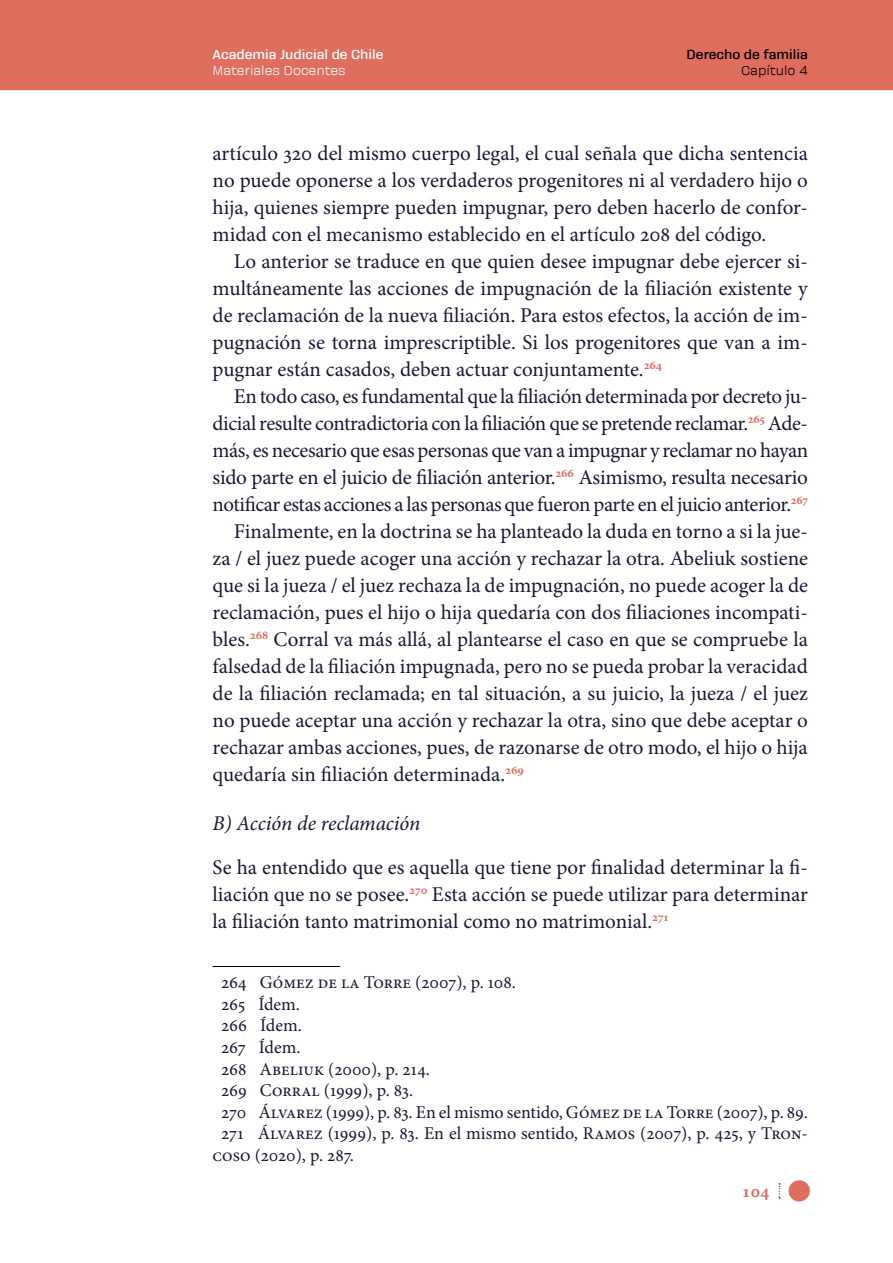
<style>
.page{position:relative;width:893px;height:1263px;background:#fff}
.page>*{position:absolute;margin:0;border:0;box-sizing:border-box;transform-origin:0 0}
.t1{font:21px/27px "Minion Pro";letter-spacing:-.005em;color:#1a1835;text-align:justify}
.t2{font:21px "Minion Pro";letter-spacing:-.025em;color:#1a1835}
.t3{font:italic 21px "Minion Pro";letter-spacing:-.005em;color:#1a1835}
.t4{font:18px "Minion Pro";color:#1a1835}
.t5{font:700 18px "Minion Pro";color:#df6e5e}
.t6{font:700 13.5px "Galeana Standard";color:#fff}
.t7{font:13.5px "Galeana Standard";color:#fff}
.t8{font:700 13.5px "Galeana Standard";color:#000}
.t9{font:13.5px "Galeana Standard";color:#000}
</style>
<div class="page">
<div style="left:0;top:0;width:893px;height:89px;background:#df6e5e"></div>
<hr style="left:0;top:89px;width:893px;height:1px;background:#df6e5e">
<svg style="left:778px;top:1183px;width:2px;height:15px"></svg>
<div style="left:789px;top:1180px;width:21px;height:21px;background:#df6e5e;border-radius:50%"></div>
<hr style="left:213px;top:966px;width:127px;height:1px;background:#000">
<p class="t6" style="left:213px;top:47px;width:172px">Academia Judicial de Chile</p>
<p class="t7" style="left:213px;top:63px;width:134px">Materiales Docentes</p>
<p class="t8" style="left:687px;top:47px;width:123px">Derecho de familia</p>
<p class="t9" style="left:741px;top:63px;width:68px">Capítulo 4</p>
<p class="t1" style="left:213px;top:140px;width:597px">artículo 320 del mismo cuerpo legal, el cual señala que dicha sentencia no puede oponerse a los verdaderos progenitores ni al verdadero hijo o hija, quienes siempre pueden impugnar, pero deben hacerlo de confor&shy;midad con el mecanismo establecido en el artículo 208 del código.</p>
<p class="t1" style="left:213px;top:248px;width:597px;text-indent:21px">Lo anterior se traduce en que quien desee impugnar debe ejercer si&shy;multáneamente las acciones de impugnación de la filiación existente y de reclamación de la nueva filiación. Para estos efectos, la acción de im&shy;pugnación se torna imprescriptible. Si los progenitores que van a im&shy;pugnar están casados, deben actuar conjuntamente.<sup>264</sup></p>
<p class="t1" style="left:234px;top:383px;width:576px">En todo caso, es fundamental que la filiación determinada por decreto ju-</p>
<p class="t2" style="left:213px;top:409px;width:597px">dicial resulte contradictoria con la filiación que se pretende reclamar.<sup>265</sup> Ade-</p>
<p class="t2" style="left:213px;top:436px;width:597px">más, es necesario que esas personas que van a impugnar y reclamar no hayan</p>
<p class="t1" style="left:213px;top:464px;width:597px">sido parte en el juicio de filiación anterior.<sup>266</sup> Asimismo, resulta necesario</p>
<p class="t1" style="left:213px;top:491px;width:597px">notificar estas acciones a las personas que fueron parte en el juicio anterior.<sup>267</sup></p>
<p class="t1" style="left:234px;top:518px;width:576px">Finalmente, en la doctrina se ha planteado la duda en torno a si la jue-</p>
<p class="t1" style="left:213px;top:545px;width:597px">za / el juez puede acoger una acción y rechazar la otra. Abeliuk sostiene</p>
<p class="t1" style="left:213px;top:572px;width:597px">que si la jueza / el juez rechaza la de impugnación, no puede acoger la de</p>
<p class="t1" style="left:213px;top:599px;width:597px">reclamación, pues el hijo o hija quedaría con dos filiaciones incompati-</p>
<p class="t1" style="left:213px;top:626px;width:597px">bles.<sup>268</sup> Corral va más allá, al plantearse el caso en que se compruebe la</p>
<p class="t1" style="left:213px;top:653px;width:597px">falsedad de la filiación impugnada, pero no se pueda probar la veracidad</p>
<p class="t1" style="left:213px;top:680px;width:597px">de la filiación reclamada; en tal situación, a su juicio, la jueza / el juez</p>
<p class="t1" style="left:213px;top:707px;width:597px">no puede aceptar una acción y rechazar la otra, sino que debe aceptar o</p>
<p class="t1" style="left:213px;top:734px;width:597px">rechazar ambas acciones, pues, de razonarse de otro modo, el hijo o hija</p>
<p class="t1" style="left:213px;top:761px;width:313px">quedaría sin filiación determinada.<sup>269</sup></p>
<p class="t3" style="left:213px;top:809px;width:209px">B) Acción de reclamación</p>
<p class="t1" style="left:213px;top:854px;width:597px">Se ha entendido que es aquella que tiene por finalidad determinar la fi&shy;liación que no se posee.<sup>270</sup> Esta acción se puede utilizar para determinar la filiación tanto matrimonial como no matrimonial.<sup>271</sup></p>
<p class="t4" style="left:221px;top:970px;width:296px">264 Gómez de la Torre (2007), p. 108.</p>
<p class="t4" style="left:221px;top:992px;width:80px">265 Ídem.</p>
<p class="t4" style="left:221px;top:1013px;width:82px">266 Ídem.</p>
<p class="t4" style="left:221px;top:1035px;width:81px">267 Ídem.</p>
<p class="t4" style="left:221px;top:1057px;width:210px">268 Abeliuk (2000), p. 214.</p>
<p class="t4" style="left:221px;top:1078px;width:194px">269 Corral (1999), p. 83.</p>
<p class="t4" style="left:221px;top:1100px;width:588px">270 Álvarez (1999), p. 83. En el mismo sentido, Gómez de la Torre (2007), p. 89.</p>
<p class="t4" style="left:221px;top:1121px;width:588px">271 Álvarez (1999), p. 83. En el mismo sentido, Ramos (2007), p. 425, y Tron-</p>
<p class="t4" style="left:213px;top:1143px;width:143px">coso (2020), p. 287.</p>
<p class="t5" style="left:741px;top:1178px;width:30px">104</p>
</div>
